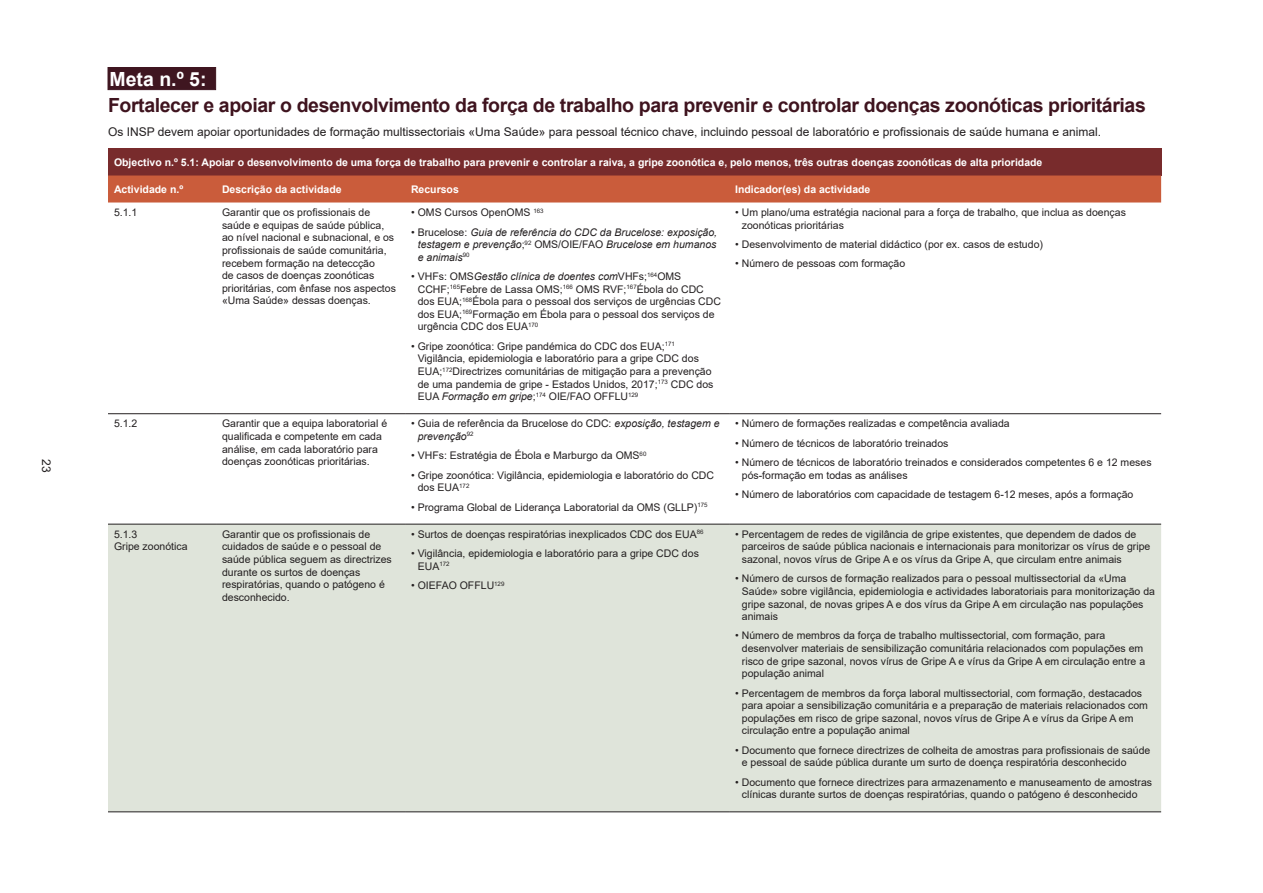
<style>
.page{position:relative;width:1263px;height:893px;background:#fff}
.page>*{position:absolute;margin:0;border:0;box-sizing:border-box;transform-origin:0 0}
.t1{font:700 19.5px "Arial";letter-spacing:-.02em;color:#3f141f}
.t2{font:700 19.5px "Arial";color:#fff}
.t3{font:12px "Arial";color:#231f20}
.t4{font:10.5px/12.6px "Arial";color:#231f20}
.t5{font:700 10.5px "Arial";color:#fff}
.t6{font:italic 10.5px/12.6px "Arial";color:#231f20;text-align:justify}
.s1{font-style:normal}
.s2{font-style:italic}
</style>
<div class="page">
<div style="left:108px;top:148px;width:1053px;height:28px;background:#782b2c"></div>
<div style="left:108px;top:176px;width:1053px;height:26px;background:#ca5c3b"></div>
<div style="left:108px;top:525px;width:1053px;height:286px;background:#dfe4da"></div>
<hr style="left:108px;top:413px;width:108px;height:1px;background:#231f20">
<hr style="left:216px;top:413px;width:189px;height:1px;background:#231f20">
<hr style="left:405px;top:413px;width:324px;height:1px;background:#231f20">
<hr style="left:729px;top:413px;width:432px;height:1px;background:#231f20">
<hr style="left:108px;top:811px;width:108px;height:1px;background:#231f20">
<hr style="left:216px;top:811px;width:189px;height:1px;background:#231f20">
<hr style="left:405px;top:811px;width:324px;height:1px;background:#231f20">
<hr style="left:729px;top:811px;width:432px;height:1px;background:#231f20">
<hr style="left:108px;top:524px;width:108px;height:1px;background:#231f20">
<hr style="left:216px;top:524px;width:189px;height:1px;background:#231f20">
<hr style="left:405px;top:524px;width:324px;height:1px;background:#231f20">
<hr style="left:729px;top:524px;width:432px;height:1px;background:#231f20">
<div style="left:108px;top:68px;width:108px;height:22px;background:#3f1620"></div>
<p class="t3" style="left:54px;top:459px;width:15px;rotate:90deg">23</p>
<p class="t2" style="left:110px;top:65px;width:99px">Meta n.º 5:</p>
<p class="t1" style="left:108px;top:91px;width:1039px">Fortalecer e apoiar o desenvolvimento da força de trabalho para prevenir e controlar doenças zoonóticas prioritárias</p>
<p class="t3" style="left:108px;top:124px;width:994px">Os INSP devem apoiar oportunidades de formação multissectoriais «Uma Saúde» para pessoal técnico chave, incluindo pessoal de laboratório e profissionais de saúde humana e animal.</p>
<p class="t5" style="left:114px;top:155px;width:930px">Objectivo n.º 5.1: Apoiar o desenvolvimento de uma força de trabalho para prevenir e controlar a raiva, a gripe zoonótica e, pelo menos, três outras doenças zoonóticas de alta prioridade</p>
<p class="t5" style="left:114px;top:182px;width:71px">Actividade n.º</p>
<p class="t5" style="left:222px;top:182px;width:121px">Descrição da actividade</p>
<p class="t5" style="left:411px;top:182px;width:49px">Recursos</p>
<p class="t5" style="left:735px;top:182px;width:137px">Indicador(es) da actividade</p>
<p class="t4" style="left:114px;top:206px;width:25px">5.1.1</p>
<p class="t4" style="left:222px;top:206px;width:175px">Garantir que os profissionais de saúde e equipas de saúde pública, ao nível nacional e subnacional, e os profissionais de saúde comunitária, recebem formação na deteccção<br>de casos de doenças zoonóticas prioritárias, com ênfase nos aspectos «Uma Saúde» dessas doenças.</p>
<p class="t4" style="left:411px;top:206px;width:134px">• OMS Cursos OpenOMS <sup>163</sup></p>
<p class="t4" style="left:742px;top:206px;width:386px;text-indent:-7px">• Um plano/uma estratégia nacional para a força de trabalho, que inclua as doenças zoonóticas prioritárias</p>
<p class="t4" style="left:735px;top:238px;width:309px">• Desenvolvimento de material didáctico (por ex. casos de estudo)</p>
<p class="t4" style="left:735px;top:257px;width:172px">• Número de pessoas com formação</p>
<p class="t6" style="left:418px;top:226px;width:301px;text-indent:-7px"><span class="s1">• Brucelose:</span> Guia de referência do CDC da Brucelose: exposição, testagem e prevenção<span class="s1">;</span><sup>92</sup> <span class="s1">OMS/OIE/FAO</span> Brucelose em humanos e animais<sup>90</sup></p>
<p class="t4" style="left:418px;top:270px;width:305px;text-indent:-7px">• VHFs: OMS<span class="s2">Gestão clínica de doentes com</span>VHFs;<sup>164</sup>OMS CCHF;<sup>165</sup>Febre de Lassa OMS;<sup>166</sup> OMS RVF;<sup>167</sup>Ébola do CDC dos EUA;<sup>168</sup>Ébola para o pessoal dos serviços de urgências CDC dos EUA;<sup>169</sup>Formação em Ébola para o pessoal dos serviços de urgência CDC dos EUA<sup>170</sup></p>
<p class="t4" style="left:418px;top:340px;width:297px;text-indent:-7px">• Gripe zoonótica: Gripe pandémica do CDC dos EUA;<sup>171<br></sup>Vigilância, epidemiologia e laboratório para a gripe CDC dos EUA;<sup>172</sup>Directrizes comunitárias de mitigação para a prevenção de uma pandemia de gripe - Estados Unidos, 2017;<sup>173</sup> CDC dos EUA <span class="s2">Formação em gripe</span>;<sup>174</sup> OIE/FAO OFFLU<sup>129</sup></p>
<p class="t4" style="left:114px;top:417px;width:25px">5.1.2</p>
<p class="t4" style="left:222px;top:417px;width:167px">Garantir que a equipa laboratorial é qualificada e competente em cada análise, em cada laboratório para doenças zoonóticas prioritárias.</p>
<p class="t4" style="left:418px;top:417px;width:303px;text-indent:-7px">• Guia de referência da Brucelose do CDC: <span class="s2">exposição, testagem e prevenção</span><sup>92</sup></p>
<p class="t4" style="left:411px;top:449px;width:237px">• VHFs: Estratégia de Ébola e Marburgo da OMS<sup>60</sup></p>
<p class="t4" style="left:418px;top:469px;width:298px;text-indent:-7px">• Gripe zoonótica: Vigilância, epidemiologia e laboratório do CDC dos EUA<sup>172</sup></p>
<p class="t4" style="left:411px;top:501px;width:298px">• Programa Global de Liderança Laboratorial da OMS (GLLP)<sup>175</sup></p>
<p class="t4" style="left:114px;top:528px;width:25px">5.1.3</p>
<p class="t4" style="left:114px;top:540px;width:75px">Gripe zoonótica</p>
<p class="t4" style="left:222px;top:528px;width:171px">Garantir que os profissionais de cuidados de saúde e o pessoal de saúde pública seguem as directrizes durante os surtos de doenças respiratórias, quando o patógeno é desconhecido.</p>
<p class="t4" style="left:411px;top:528px;width:294px">• Surtos de doenças respiratórias inexplicados CDC dos EUA<sup>86</sup></p>
<p class="t4" style="left:418px;top:547px;width:283px;text-indent:-7px">• Vigilância, epidemiologia e laboratório para a gripe CDC dos<br>EUA<sup>172</sup></p>
<p class="t4" style="left:411px;top:579px;width:95px">• OIEFAO OFFLU<sup>129</sup></p>
<p class="t4" style="left:735px;top:417px;width:276px">• Número de formações realizadas e competência avaliada</p>
<p class="t4" style="left:735px;top:437px;width:215px">• Número de técnicos de laboratório treinados</p>
<p class="t4" style="left:742px;top:456px;width:411px;text-indent:-7px">• Número de técnicos de laboratório treinados e considerados competentes 6 e 12 meses pós-formação em todas as análises</p>
<p class="t4" style="left:735px;top:488px;width:400px">• Número de laboratórios com capacidade de testagem 6-12 meses, após a formação</p>
<p class="t4" style="left:742px;top:528px;width:410px;text-indent:-7px">• Percentagem de redes de vigilância de gripe existentes, que dependem de dados de parceiros de saúde pública nacionais e internacionais para monitorizar os vírus de gripe sazonal, novos vírus de Gripe A e os vírus da Gripe A, que circulam entre animais</p>
<p class="t4" style="left:742px;top:572px;width:415px;text-indent:-7px">• Número de cursos de formação realizados para o pessoal multissectorial da «Uma Saúde» sobre vigilância, epidemiologia e actividades laboratoriais para monitorização da gripe sazonal, de novas gripes A e dos vírus da Gripe A em circulação nas populações animais</p>
<p class="t4" style="left:742px;top:629px;width:405px;text-indent:-7px">• Número de membros da força de trabalho multissectorial, com formação, para desenvolver materiais de sensibilização comunitária relacionados com populações em risco de gripe sazonal, novos vírus de Gripe A e vírus da Gripe A em circulação entre a população animal</p>
<p class="t4" style="left:742px;top:687px;width:408px;text-indent:-7px">• Percentagem de membros da força laboral multissectorial, com formação, destacados para apoiar a sensibilização comunitária e a preparação de materiais relacionados com populações em risco de gripe sazonal, novos vírus de Gripe A e vírus da Gripe A em circulação entre a população animal</p>
<p class="t4" style="left:742px;top:744px;width:410px;text-indent:-7px">• Documento que fornece directrizes de colheita de amostras para profissionais de saúde e pessoal de saúde pública durante um surto de doença respiratória desconhecido</p>
<p class="t4" style="left:742px;top:776px;width:412px;text-indent:-7px">• Documento que fornece directrizes para armazenamento e manuseamento de amostras clínicas durante surtos de doenças respiratórias, quando o patógeno é desconhecido</p>
</div>
